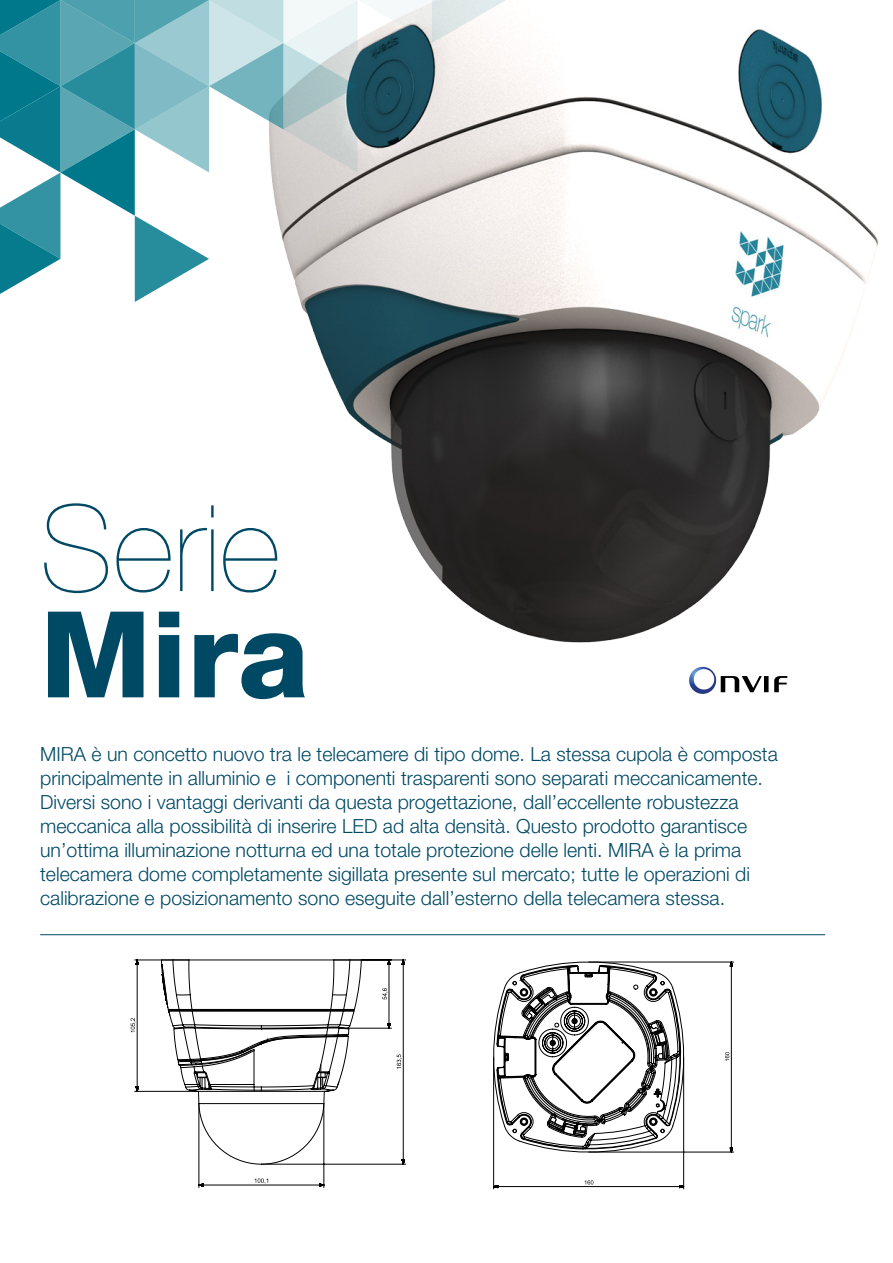
<style>
.page{position:relative;width:893px;height:1263px;background:#fff}
.page>*{position:absolute;margin:0;border:0;box-sizing:border-box;transform-origin:0 0}
.t1{font:200 120px "Helvetica Neue LT Std";color:#004964}
.t2{font:800 120px "Helvetica Neue LT Std";color:#004964}
.t3{font:300 19.5px/24px "Helvetica Neue LT Std";color:#004964}
</style>
<div class="page">
<img style="left:300px;top:29px;width:578px;height:649px">
<svg style="left:0;top:0;width:506px;height:302px"></svg>
<hr style="left:40px;top:934px;width:785px;height:1px;background:#004964">
<svg style="left:131px;top:1018px;width:3px;height:14px"></svg>
<svg style="left:134px;top:959px;width:273px;height:229px"></svg>
<svg style="left:493px;top:961px;width:241px;height:228px"></svg>
<div style="left:764px;top:676px;width:5px;height:16px;background:#000001"></div>
<svg style="left:689px;top:667px;width:73px;height:27px"></svg>
<svg style="left:774px;top:676px;width:13px;height:16px"></svg>
<p class="t1" style="left:40px;top:479px;width:242px">Serie</p>
<p class="t2" style="left:40px;top:583px;width:270px">Mira</p>
<p class="t3" style="left:40px;top:742px;width:739px">MIRA è un concetto nuovo tra le telecamere di tipo dome. La stessa cupola è composta principalmente in alluminio e i componenti trasparenti sono separati meccanicamente.<br>Diversi sono i vantaggi derivanti da questa progettazione, dall’eccellente robustezza meccanica alla possibilità di inserire LED ad alta densità. Questo prodotto garantisce un’ottima illuminazione notturna ed una totale protezione delle lenti. MIRA è la prima telecamera dome completamente sigillata presente sul mercato; tutte le operazioni di calibrazione e posizionamento sono eseguite dall’esterno della telecamera stessa.</p>
</div>
